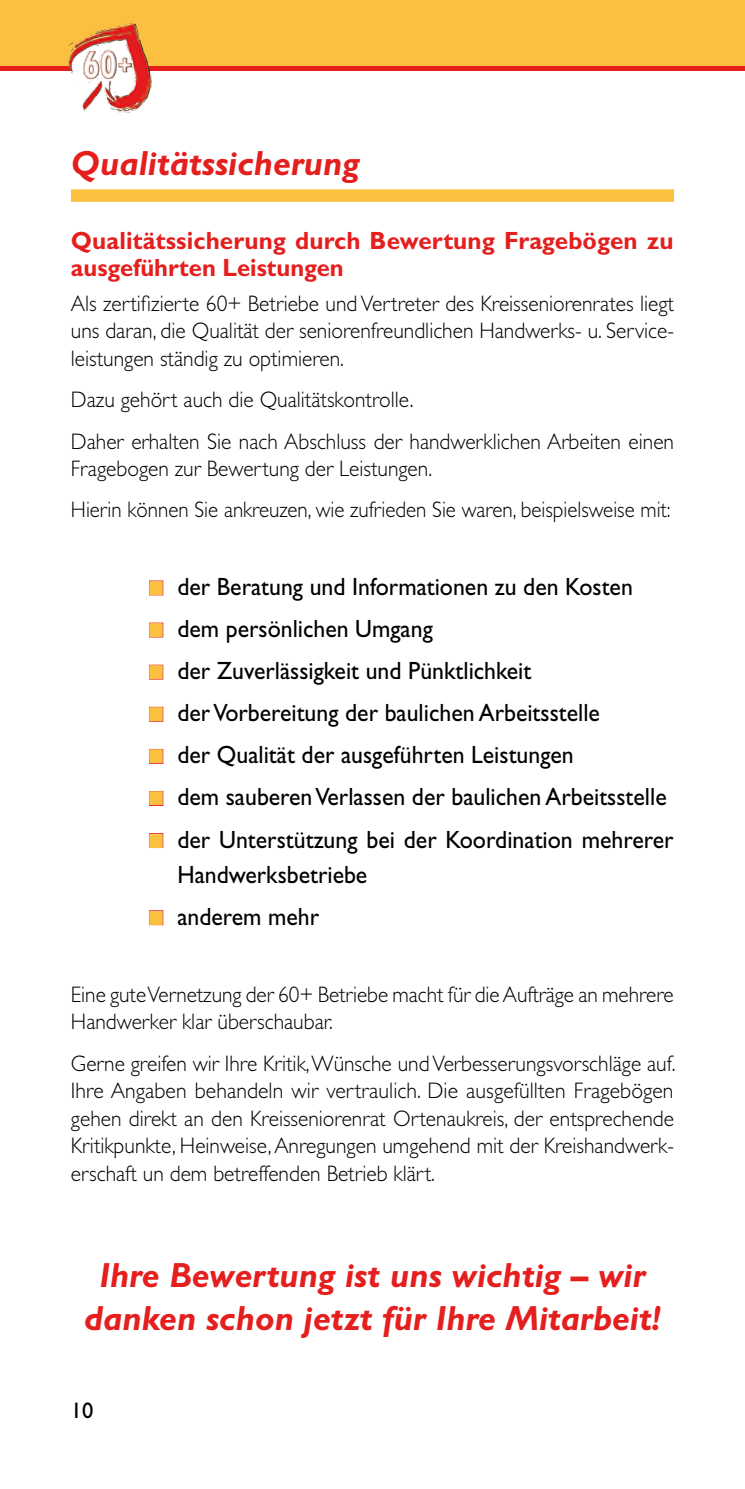
<style>
.page{position:relative;width:745px;height:1489px;background:#fff}
.page>*{position:absolute;margin:0;border:0;box-sizing:border-box;transform-origin:0 0}
.t1{font:italic 700 35px/42.5px "Gill Sans";color:#e51e1e;text-align:center}
.t2{font:25px/35px "Gill Sans";color:#000;scale:.95 1}
.t3{font:700 25px/27.5px "Gill Sans";letter-spacing:.005em;color:#e51e1e}
.t4{font:300 22.5px/27.5px "Gill Sans";color:#000;text-align:justify;scale:.95 1}
.t5{font:300 22.5px/27.5px "Gill Sans";color:#000;scale:.94 1}
.t6{font:22.5px "Gill Sans";color:#000}
.s1{color:#fcc041}
</style>
<div class="page">
<div style="left:0;top:0;width:744px;height:71px;background:#fcc041"></div>
<hr style="left:0;top:67px;width:744px;height:4px;background:#e51e1e">
<img style="left:67px;top:23px;width:85px;height:90px">
<div style="left:71px;top:189px;width:602px;height:13px;background:#fcc041"></div>
<div style="left:149px;top:581px;width:14px;height:14px;border:1px solid #e51e1e"></div>
<div style="left:149px;top:623px;width:14px;height:14px;border:1px solid #e51e1e"></div>
<div style="left:149px;top:665px;width:14px;height:14px;border:1px solid #e51e1e"></div>
<div style="left:149px;top:707px;width:14px;height:14px;border:1px solid #e51e1e"></div>
<div style="left:149px;top:749px;width:14px;height:14px;border:1px solid #e51e1e"></div>
<div style="left:149px;top:791px;width:14px;height:14px;border:1px solid #e51e1e"></div>
<div style="left:149px;top:833px;width:14px;height:14px;border:1px solid #e51e1e"></div>
<div style="left:149px;top:910px;width:14px;height:14px;border:1px solid #e51e1e"></div>
<h1 class="t1" style="left:71px;top:142px;width:290px">Qualitätssicherung</h1>
<p class="t3" style="left:71px;top:226px;width:604px">Qualitätssicherung durch Bewertung Fragebögen zu ausgeführten Leistungen</p>
<p class="t4" style="left:71px;top:290px;width:636px">Als zertifizierte 60+ Betriebe und Vertreter des Kreisseniorenrates liegt uns daran, die Qualität der seniorenfreundlichen Handwerks- u. Service&shy;leistungen ständig zu optimieren.</p>
<p class="t4" style="left:71px;top:379px;width:636px;line-height:41.2px">Dazu gehört auch die Qualitätskontrolle.<br>Daher erhalten Sie nach Abschluss der handwerklichen Arbeiten einen</p>
<p class="t4" style="left:71px;top:448px;width:632px;line-height:41.2px">Fragebogen zur Bewertung der Leistungen.<br>Hierin können Sie ankreuzen, wie zufrieden Sie waren, beispielsweise mit:</p>
<p class="t2" style="left:149px;top:569px;width:510px"><span class="s1">■</span> der Beratung und Informationen zu den Kosten</p>
<p class="t2" style="left:149px;top:611px;width:300px"><span class="s1">■</span> dem persönlichen Umgang</p>
<p class="t2" style="left:149px;top:653px;width:404px"><span class="s1">■</span> der Zuverlässigkeit und Pünktlichkeit</p>
<p class="t2" style="left:149px;top:695px;width:476px"><span class="s1">■</span> der Vorbereitung der baulichen Arbeitsstelle</p>
<p class="t2" style="left:149px;top:737px;width:448px"><span class="s1">■</span> der Qualität der ausgeführten Leistungen</p>
<p class="t2" style="left:149px;top:779px;width:546px"><span class="s1">■</span> dem sauberen Verlassen der baulichen Arbeitsstelle</p>
<p class="t2" style="left:177px;top:821px;width:523px;text-indent:-28px"><span class="s1">■</span> der Unterstützung bei der Koordination mehrerer<br>Handwerksbetriebe</p>
<p class="t2" style="left:149px;top:898px;width:180px"><span class="s1">■</span> anderem mehr</p>
<p class="t5" style="left:71px;top:980px;width:642px">Eine gute Vernetzung der 60+ Betriebe macht für die Aufträge an mehrere<br>Handwerker klar überschaubar.</p>
<p class="t4" style="left:71px;top:1049px;width:637px">Gerne greifen wir Ihre Kritik, Wünsche und Verbesserungsvorschläge auf.<br>Ihre Angaben behandeln wir vertraulich. Die ausgefüllten Fragebögen gehen direkt an den Kreisseniorenrat Ortenaukreis, der entsprechende Kritikpunkte, Heinweise, Anregungen umgehend mit der Kreishandwerk&shy;erschaft un dem betreffenden Betrieb klärt.</p>
<h1 class="t1" style="left:84px;top:1253px;width:578px">Ihre Bewertung ist uns wichtig – wir danken schon jetzt für Ihre Mitarbeit!</h1>
<p class="t6" style="left:71px;top:1397px;width:24px">10</p>
</div>
